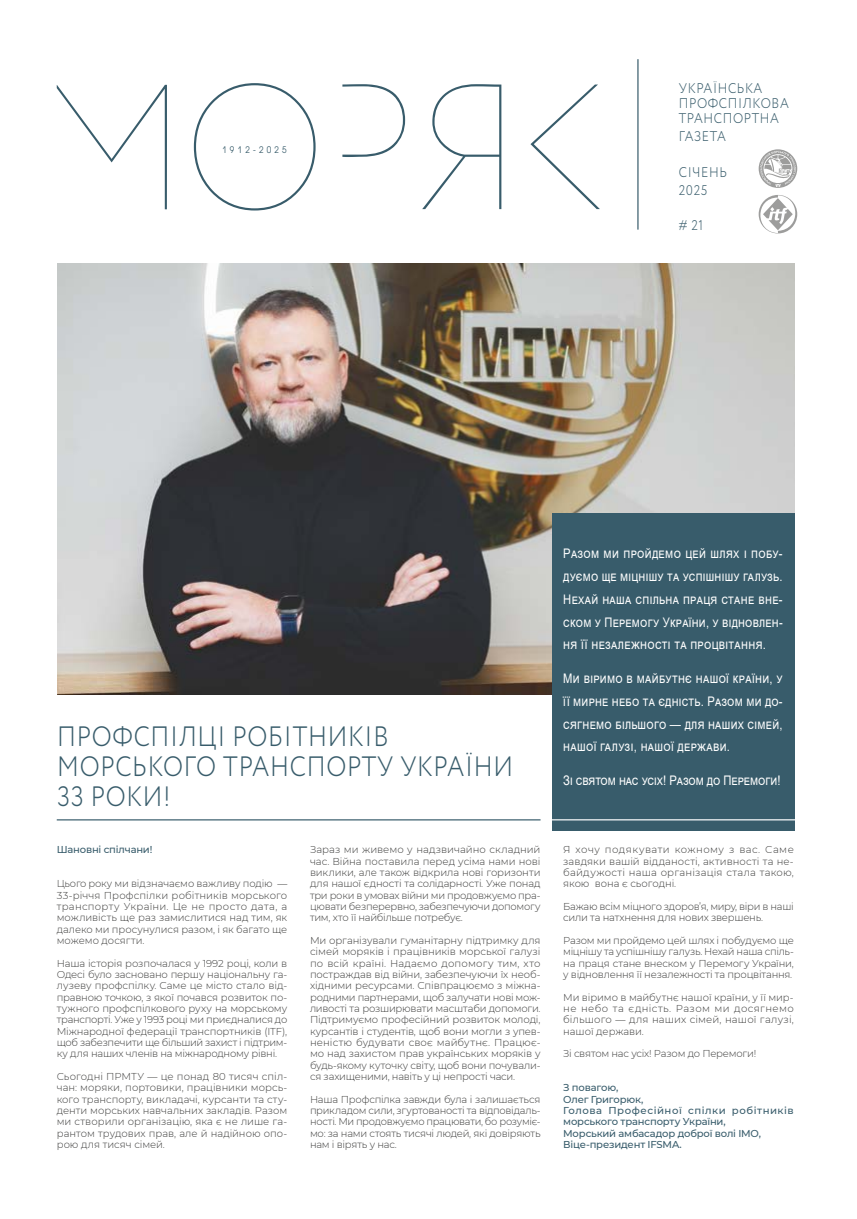
<style>
.page{position:relative;width:857px;height:1219px;background:#fff}
.page>*{position:absolute;margin:0;border:0;box-sizing:border-box;transform-origin:0 0}
.t1{font:300 28px/30px "Circe";letter-spacing:.03em;color:#385c6b;scale:.88 1}
.t2{font:300 14px/15.3px "Circe";letter-spacing:.05em;color:#385c6b;scale:.9 1}
.t3{font:13.2px/22.7px "Arial";letter-spacing:.025em;color:#fff;text-align:justify;scale:.85 1}
.t4{font:13.2px "Arial";color:#fff;scale:.85 1}
.t5{font:300 10px/11.3px "Montserrat";letter-spacing:-.015em;color:#3c3c3b;text-align:justify}
.t6{font:500 10px/11.3px "Montserrat";letter-spacing:-.015em;color:#385c6b}
.t7{font:9px "Avant Garde Gothic C";letter-spacing:.4em;color:#385c6b;scale:.9 1}
</style>
<div class="page">
<img style="left:57px;top:264px;width:737px;height:430px">
<div style="left:552px;top:513px;width:242px;height:318px;background:#385c6b"></div>
<hr style="left:637px;top:59px;width:1px;height:171px;background:#385c6b">
<svg style="left:758px;top:195px;width:40px;height:38px"></svg>
<svg style="left:758px;top:149px;width:38px;height:39px"></svg>
<svg style="left:342px;top:84px;width:63px;height:73px"></svg>
<svg style="left:194px;top:83px;width:121px;height:128px"></svg>
<svg style="left:422px;top:84px;width:79px;height:125px"></svg>
<svg style="left:530px;top:85px;width:69px;height:124px"></svg>
<svg style="left:57px;top:85px;width:110px;height:124px"></svg>
<hr style="left:548px;top:819px;width:248px;height:1px;background:#fff">
<hr style="left:57px;top:819px;width:483px;height:1px;background:#385c6b">
<p class="t7" style="left:222px;top:144px;width:73px">1912-2025</p>
<h2 class="t2" style="left:678px;top:81px;width:124px">УКРАЇНСЬКА<br>ПРОФСПІЛКОВА<br>ТРАНСПОРТНА</h2>
<h2 class="t2" style="left:678px;top:129px;width:54px">ГАЗЕТА</h2>
<h2 class="t2" style="left:678px;top:164px;width:55px;line-height:17.8px">СІЧЕНЬ<br>2025</h2>
<h2 class="t2" style="left:678px;top:218px;width:29px"># 21</h2>
<h1 class="t1" style="left:57px;top:722px;width:519px">ПРОФСПІЛЦІ РОБІТНИКІВ<br>МОРСЬКОГО ТРАНСПОРТУ УКРАЇНИ<br>33 РОКИ!</h1>
<p class="t6" style="left:57px;top:844px;width:97px">Шановні спілчани!</p>
<p class="t5" style="left:57px;top:878px;width:232px">Цього року ми відзначаємо важливу подію — 33-річчя Профспілки робітників морського транспорту України. Це не просто дата, а можливість ще раз замислитися над тим, як далеко ми просунулися разом, і як багато ще можемо досягти.</p>
<p class="t5" style="left:57px;top:957px;width:232px">Наша історія розпочалася у 1992 році, коли в Одесі було засновано першу національну га&shy;лузеву профспілку. Саме це місто стало від&shy;правною точкою, з якої почався розвиток по&shy;тужного профспілкового руху на морському транспорті. Уже у 1993 році ми приєдналися до Міжнародної федерації транспортників (ITF), щоб забезпечити ще більший захист і підтрим&shy;ку для наших членів на міжнародному рівні.</p>
<p class="t5" style="left:57px;top:1070px;width:232px">Сьогодні ПРМТУ — це понад 80 тисяч спіл&shy;чан: моряки, портовики, працівники морсь&shy;кого транспорту, викладачі, курсанти та сту&shy;денти морських навчальних закладів. Разом ми створили організацію, яка є не лише га&shy;рантом трудових прав, але й надійною опо&shy;рою для тисяч сімей.</p>
<p class="t5" style="left:310px;top:844px;width:232px">Зараз ми живемо у надзвичайно складний час. Війна поставила перед усіма нами нові виклики, але також відкрила нові горизонти для нашої єдності та солідарності. Уже понад три роки в умовах війни ми продовжуємо пра&shy;цювати безперервно, забезпечуючи допомогу тим, хто її найбільше потребує.</p>
<p class="t5" style="left:310px;top:934px;width:232px">Ми організували гуманітарну підтримку для сімей моряків і працівників морської галузі по всій країні. Надаємо допомогу тим, хто постраждав від війни, забезпечуючи їх необ&shy;хідними ресурсами. Співпрацюємо з міжна&shy;родними партнерами, щоб залучати нові мож&shy;ливості та розширювати масштаби допомоги.<br>Підтримуємо професійний розвиток молоді, курсантів і студентів, щоб вони могли з упев&shy;неністю будувати своє майбутнє. Працює&shy;мо над захистом прав українських моряків у будь-якому куточку світу, щоб вони почували&shy;ся захищеними, навіть у ці непрості часи.</p>
<p class="t5" style="left:310px;top:1093px;width:232px">Наша Профспілка завжди була і залишається прикладом сили, згуртованості та відповідаль&shy;ності. Ми продовжуємо працювати, бо розуміє&shy;мо: за нами стоять тисячі людей, які довіряють нам і вірять у нас.</p>
<h3 class="t3" style="left:563px;top:542px;width:259px">Разом ми пройдемо цей шлях і побу&shy;дуємо ще міцнішу та успішнішу галузь.<br>Нехай наша спільна праця стане вне&shy;ском у Перемогу України, у відновлен&shy;ня її незалежності та процвітання.</h3>
<h3 class="t3" style="left:563px;top:667px;width:259px">Ми віримо в майбутнє нашої країни, у її мирне небо та єдність. Разом ми до&shy;сягнемо більшого — для наших сімей, нашої галузі, нашої держави.</h3>
<h3 class="t4" style="left:563px;top:771px;width:257px">Зі святом нас усіх! Разом до Перемоги!</h3>
<p class="t5" style="left:563px;top:844px;width:232px">Я хочу подякувати кожному з вас. Саме завдяки вашій відданості, активності та не&shy;байдужості наша організація стала такою, якою вона є сьогодні.</p>
<p class="t5" style="left:563px;top:900px;width:232px">Бажаю всім міцного здоров’я, миру, віри в наші сили та натхнення для нових звершень.</p>
<p class="t5" style="left:563px;top:934px;width:232px">Разом ми пройдемо цей шлях і побудуємо ще міцнішу та успішнішу галузь. Нехай наша спіль&shy;на праця стане внеском у Перемогу України, у відновлення її незалежності та процвітання.</p>
<p class="t5" style="left:563px;top:991px;width:232px">Ми віримо в майбутнє нашої країни, у її мир&shy;не небо та єдність. Разом ми досягнемо більшого — для наших сімей, нашої галузі, нашої держави.</p>
<p class="t5" style="left:563px;top:1048px;width:194px">Зі святом нас усіх! Разом до Перемоги!</p>
<p class="t6" style="left:563px;top:1082px;width:232px">З повагою,<br>Олег Григорюк,<br>Голова Професійної спілки робітників морського транспорту України,<br>Морський амбасадор доброї волі IMO,<br>Віце-президент IFSMA.</p>
</div>
